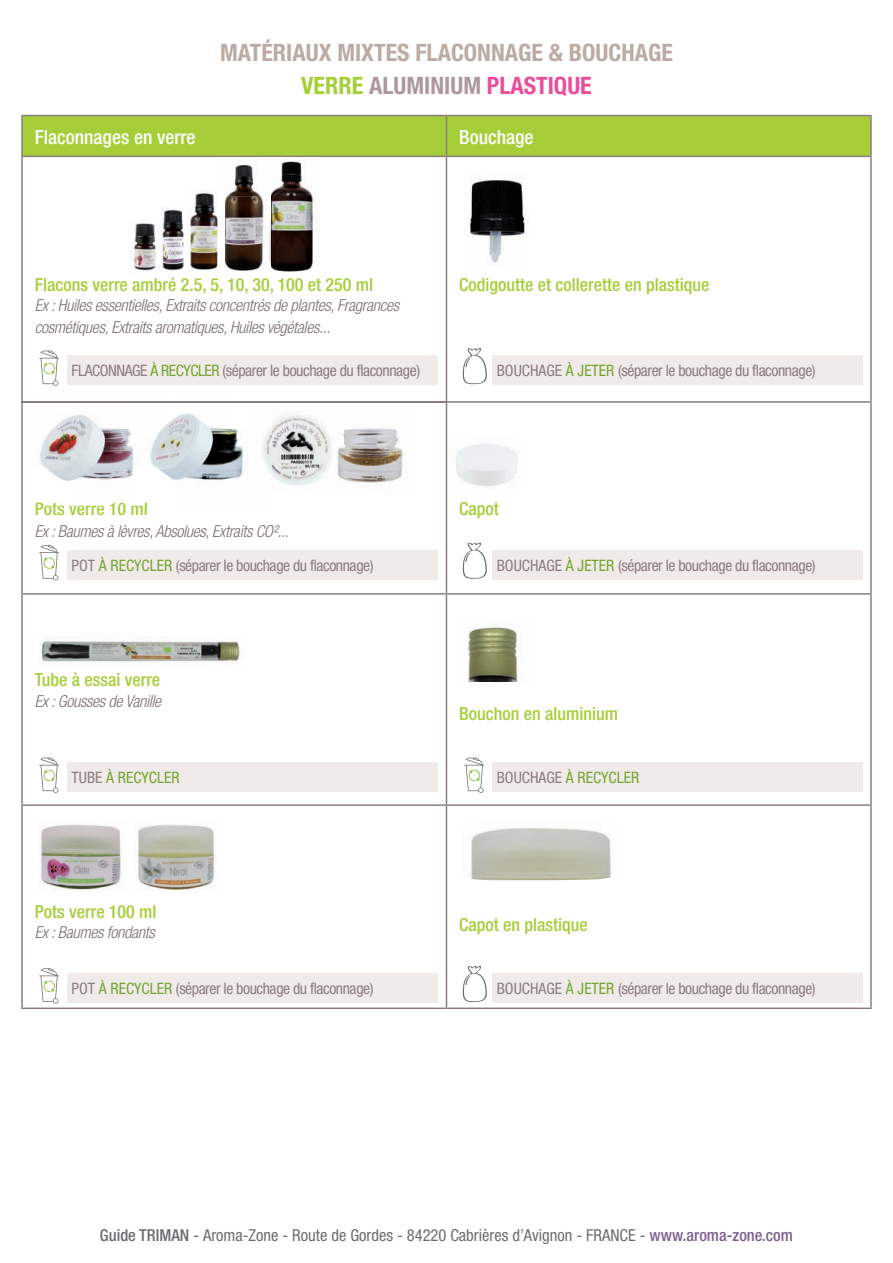
<style>
.page{position:relative;width:893px;height:1263px;background:#fff}
.page>*{position:absolute;margin:0;border:0;box-sizing:border-box;transform-origin:0 0}
.t1{font:700 condensed 24px/33px "Helvetica Neue";color:#bcaba2;text-align:center}
.t2{font:500 condensed 19.5px "Helvetica Neue";color:#fff}
.t3{font:500 condensed 18px "Helvetica Neue";color:#a6ce39}
.t4{font:italic 300 condensed 16.5px/21.6px "Helvetica Neue";letter-spacing:-.02em;color:#7a706e}
.t5{font:condensed 16.5px "Helvetica Neue";color:#6c6d70}
.t6{font:condensed 15.75px "Helvetica Neue";letter-spacing:-.03em;color:#8d7c7f}
.t7{font:condensed 15.75px "Helvetica Neue";color:#73a532}
.s1{color:#a6ce39}
.s2{color:#ae989c}
.s3{color:#ea4e9b}
.s4{color:#73a532}
.s5{color:#8d7c7f}
.s6{font-weight:500}
.s7{font-weight:500;color:#7f608e}
</style>
<div class="page">
<div style="left:23px;top:116px;width:847px;height:40px;background:#a6ce39"></div>
<hr style="left:21px;top:115px;width:425px;height:1px;background:#8d7c7f">
<hr style="left:21px;top:116px;width:2px;height:40px;background:#8d7c7f">
<hr style="left:446px;top:115px;width:426px;height:1px;background:#8d7c7f">
<hr style="left:446px;top:116px;width:1px;height:40px;background:#8d7c7f">
<hr style="left:870px;top:116px;width:2px;height:40px;background:#8d7c7f">
<hr style="left:21px;top:156px;width:425px;height:1px;background:#8d7c7f">
<hr style="left:21px;top:157px;width:2px;height:244px;background:#8d7c7f">
<hr style="left:446px;top:156px;width:426px;height:1px;background:#8d7c7f">
<hr style="left:446px;top:157px;width:1px;height:244px;background:#8d7c7f">
<hr style="left:870px;top:157px;width:2px;height:244px;background:#8d7c7f">
<hr style="left:21px;top:401px;width:425px;height:2px;background:#8d7c7f">
<hr style="left:21px;top:403px;width:2px;height:190px;background:#8d7c7f">
<hr style="left:446px;top:401px;width:426px;height:2px;background:#8d7c7f">
<hr style="left:446px;top:403px;width:1px;height:190px;background:#8d7c7f">
<hr style="left:870px;top:403px;width:2px;height:190px;background:#8d7c7f">
<hr style="left:21px;top:593px;width:425px;height:2px;background:#8d7c7f">
<hr style="left:21px;top:595px;width:2px;height:209px;background:#8d7c7f">
<hr style="left:446px;top:593px;width:426px;height:2px;background:#8d7c7f">
<hr style="left:446px;top:595px;width:1px;height:209px;background:#8d7c7f">
<hr style="left:870px;top:595px;width:2px;height:209px;background:#8d7c7f">
<hr style="left:21px;top:804px;width:425px;height:2px;background:#8d7c7f">
<hr style="left:21px;top:806px;width:2px;height:201px;background:#8d7c7f">
<hr style="left:446px;top:804px;width:426px;height:2px;background:#8d7c7f">
<hr style="left:446px;top:806px;width:1px;height:201px;background:#8d7c7f">
<hr style="left:870px;top:806px;width:2px;height:201px;background:#8d7c7f">
<hr style="left:21px;top:1007px;width:425px;height:2px;background:#8d7c7f">
<hr style="left:446px;top:1007px;width:426px;height:2px;background:#8d7c7f">
<img style="left:469px;top:178px;width:59px;height:87px">
<img style="left:272px;top:412px;width:59px;height:32px">
<img style="left:272px;top:444px;width:60px;height:42px">
<img style="left:343px;top:428px;width:63px;height:27px">
<img style="left:343px;top:455px;width:63px;height:28px">
<img style="left:332px;top:434px;width:11px;height:45px">
<img style="left:38px;top:824px;width:83px;height:66px">
<img style="left:137px;top:824px;width:82px;height:67px">
<img style="left:471px;top:828px;width:140px;height:52px">
<img style="left:38px;top:638px;width:202px;height:24px">
<svg style="left:463px;top:348px;width:24px;height:37px"></svg>
<div style="left:493px;top:355px;width:370px;height:30px;background:#f0ebe8"></div>
<svg style="left:463px;top:542px;width:24px;height:37px"></svg>
<div style="left:493px;top:550px;width:370px;height:30px;background:#f0ebe8"></div>
<svg style="left:463px;top:966px;width:24px;height:36px"></svg>
<div style="left:493px;top:973px;width:370px;height:30px;background:#f0ebe8"></div>
<div style="left:67px;top:355px;width:371px;height:30px;background:#f0ebe8"></div>
<svg style="left:39px;top:350px;width:20px;height:36px"></svg>
<div style="left:67px;top:550px;width:371px;height:30px;background:#f0ebe8"></div>
<svg style="left:39px;top:544px;width:20px;height:36px"></svg>
<div style="left:67px;top:762px;width:371px;height:30px;background:#f0ebe8"></div>
<svg style="left:39px;top:757px;width:20px;height:36px"></svg>
<div style="left:493px;top:762px;width:370px;height:30px;background:#f0ebe8"></div>
<svg style="left:464px;top:757px;width:20px;height:36px"></svg>
<div style="left:67px;top:973px;width:371px;height:30px;background:#f0ebe8"></div>
<svg style="left:39px;top:968px;width:20px;height:35px"></svg>
<img style="left:468px;top:627px;width:51px;height:54px">
<img style="left:161px;top:208px;width:23px;height:63px">
<img style="left:130px;top:223px;width:28px;height:48px">
<img style="left:189px;top:191px;width:29px;height:79px">
<img style="left:217px;top:163px;width:42px;height:34px">
<img style="left:225px;top:197px;width:34px;height:39px">
<img style="left:217px;top:236px;width:42px;height:35px">
<img style="left:259px;top:160px;width:58px;height:113px">
<img style="left:51px;top:413px;width:177px;height:17px">
<img style="left:39px;top:430px;width:93px;height:37px">
<img style="left:35px;top:467px;width:44px;height:38px">
<img style="left:79px;top:467px;width:53px;height:36px">
<img style="left:36px;top:503px;width:90px;height:2px">
<img style="left:163px;top:429px;width:80px;height:39px">
<img style="left:163px;top:468px;width:80px;height:12px">
<img style="left:262px;top:428px;width:10px;height:46px">
<img style="left:132px;top:413px;width:31px;height:90px">
<svg style="left:132px;top:503px;width:15px;height:3px"></svg>
<h1 class="t1" style="left:220px;top:35px;width:454px">MATÉRIAUX MIXTES FLACONNAGE &amp; BOUCHAGE<br><span class="s1">VERRE</span> <span class="s2">ALUMINIUM</span> <span class="s3">PLASTIQUE</span></h1>
<p class="t2" style="left:35px;top:125px;width:162px">Flaconnages en verre</p>
<p class="t2" style="left:459px;top:125px;width:76px">Bouchage</p>
<p class="t3" style="left:35px;top:274px;width:340px">Flacons verre ambré 2.5, 5, 10, 30, 100 et 250 ml</p>
<p class="t4" style="left:35px;top:294px;width:366px">Ex : Huiles essentielles, Extraits concentrés de plantes, Fragrances cosmétiques, Extraits aromatiques, Huiles végétales...</p>
<p class="t6" style="left:72px;top:362px;width:350px">FLACONNAGE <span class="s4">À RECYCLER</span> (séparer le bouchage du flaconnage)</p>
<p class="t3" style="left:459px;top:274px;width:252px">Codigoutte et collerette en plastique</p>
<p class="t6" style="left:497px;top:362px;width:320px">BOUCHAGE <span class="s4">À JETER</span> (séparer le bouchage du flaconnage)</p>
<p class="t3" style="left:35px;top:498px;width:115px">Pots verre 10 ml</p>
<p class="t4" style="left:35px;top:520px;width:256px">Ex : Baumes à lèvres, Absolues, Extraits CO²...</p>
<p class="t6" style="left:72px;top:556px;width:303px">POT <span class="s4">À RECYCLER</span> (séparer le bouchage du flaconnage)</p>
<p class="t3" style="left:35px;top:669px;width:127px">Tube à essai verre</p>
<p class="t4" style="left:35px;top:691px;width:128px">Ex : Gousses de Vanille</p>
<p class="t3" style="left:459px;top:498px;width:41px">Capot</p>
<p class="t6" style="left:497px;top:556px;width:320px">BOUCHAGE <span class="s4">À JETER</span> (séparer le bouchage du flaconnage)</p>
<p class="t3" style="left:459px;top:703px;width:160px">Bouchon en aluminium</p>
<p class="t7" style="left:72px;top:769px;width:109px"><span class="s5">TUBE</span> À RECYCLER</p>
<p class="t7" style="left:497px;top:769px;width:144px"><span class="s5">BOUCHAGE</span> À RECYCLER</p>
<p class="t3" style="left:35px;top:901px;width:123px">Pots verre 100 ml</p>
<p class="t4" style="left:35px;top:921px;width:122px">Ex : Baumes fondants</p>
<p class="t3" style="left:459px;top:914px;width:130px">Capot en plastique</p>
<p class="t6" style="left:72px;top:979px;width:303px">POT <span class="s4">À RECYCLER</span> (séparer le bouchage du flaconnage)</p>
<p class="t6" style="left:497px;top:979px;width:320px">BOUCHAGE <span class="s4">À JETER</span> (séparer le bouchage du flaconnage)</p>
<p class="t5" style="left:100px;top:1226px;width:695px"><span class="s6">Guide TRIMAN</span> - Aroma-Zone - Route de Gordes - 84220 Cabrières d’Avignon - FRANCE - <span class="s7">www.aroma-zone.com</span></p>
</div>
